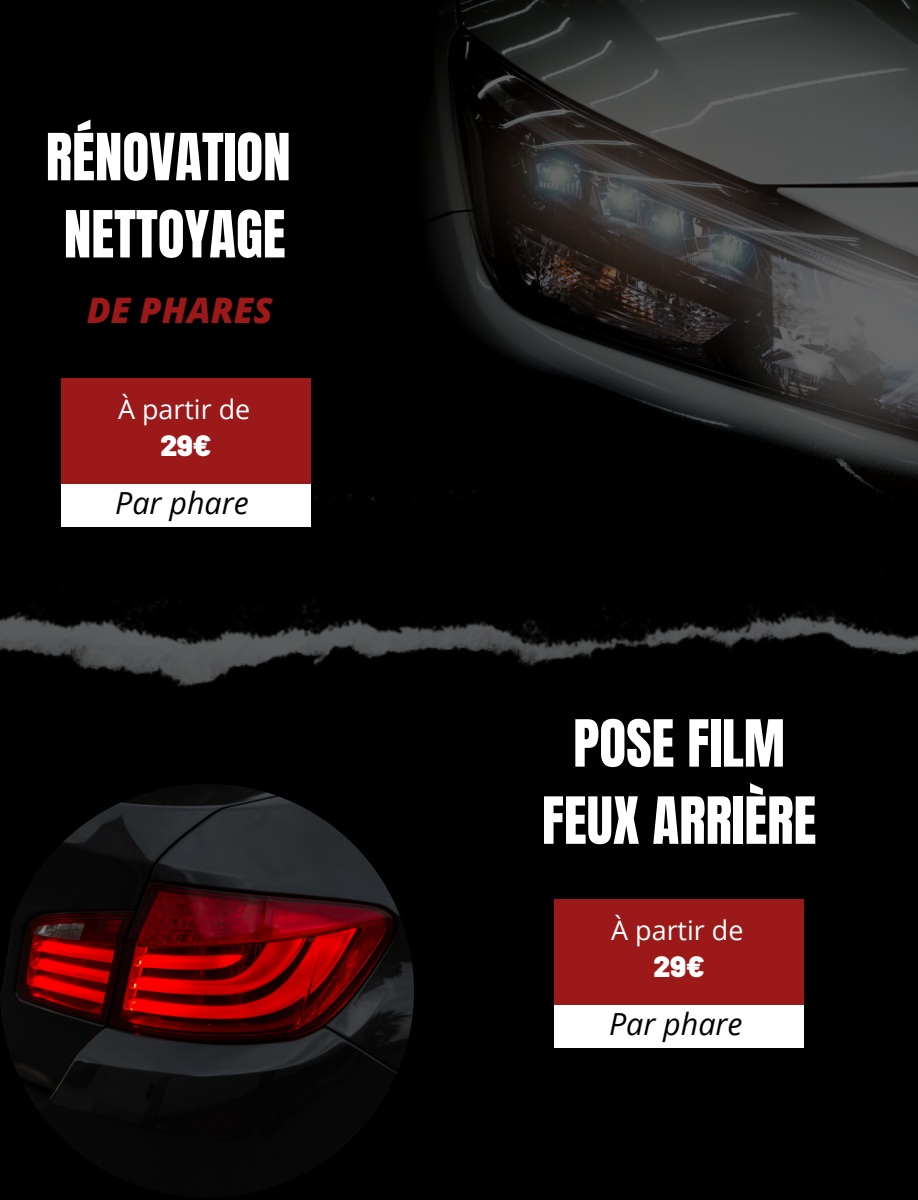
<style>
.page{position:relative;width:918px;height:1200px;background:#000}
.page>*{position:absolute;margin:0;border:0;box-sizing:border-box;transform-origin:0 0}
.t1{font:55.12px/77.2px "Anton";color:#fff;text-align:center}
.t2{font:italic 800 35.32px "Open Sans";color:#9b1919}
.t3{font:italic 30.38px "Open Sans";color:#000}
.t4{font:900 29.25px "Barlow";color:#fff}
.t5{font:27px "Open Sans";color:#fff}
</style>
<div class="page">
<img style="left:0;top:0;width:918px;height:687px">
<div style="left:61px;top:378px;width:250px;height:133px;background:#9b1919"></div>
<div style="left:61px;top:484px;width:250px;height:43px;background:#fff"></div>
<img style="left:0;top:784px;width:414px;height:414px;border-radius:50%">
<div style="left:554px;top:899px;width:250px;height:133px;background:#9b1919"></div>
<div style="left:554px;top:1005px;width:250px;height:43px;background:#fff"></div>
<p class="t1" style="left:46px;top:119px;width:246px">RÉNOVATION<br>NETTOYAGE</p>
<p class="t2" style="left:87px;top:285px;width:187px">DE PHARES</p>
<p class="t5" style="left:118px;top:390px;width:134px">À partir de</p>
<p class="t4" style="left:160px;top:427px;width:53px">29€</p>
<p class="t3" style="left:115px;top:482px;width:135px">Par phare</p>
<p class="t1" style="left:542px;top:706px;width:276px">POSE FILM<br>FEUX ARRIÈRE</p>
<p class="t5" style="left:611px;top:911px;width:134px">À partir de</p>
<p class="t4" style="left:654px;top:947px;width:53px">29€</p>
<p class="t3" style="left:609px;top:1002px;width:135px">Par phare</p>
</div>
